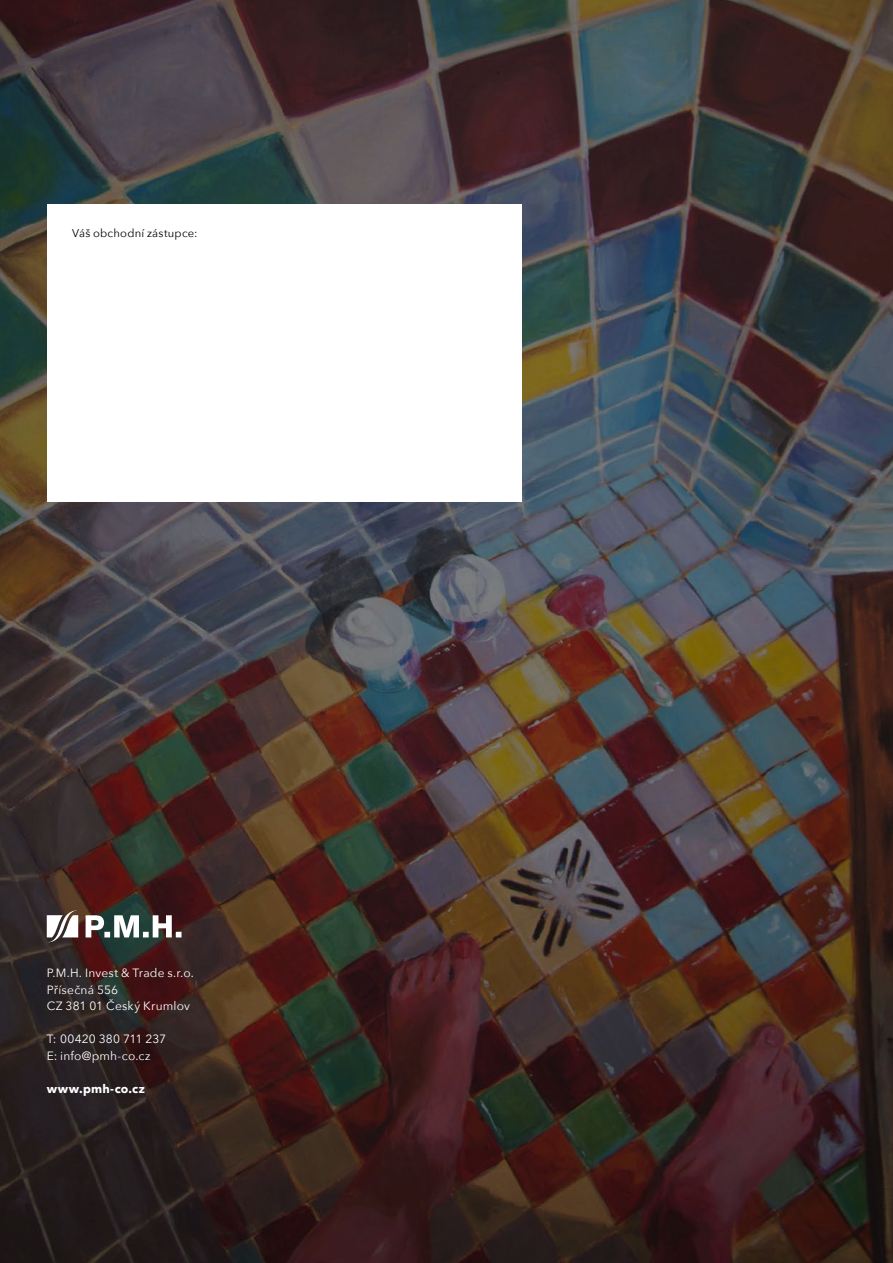
<style>
.page{position:relative;width:893px;height:1263px;background:#fff}
.page>*{position:absolute;margin:0;border:0;box-sizing:border-box;transform-origin:0 0}
.t1{font:12px/16.5px "Avenir Next";letter-spacing:.015em;color:#fff}
.t2{font:700 12px "Avenir Next";letter-spacing:.03em;color:#fff}
.t3{font:11.25px "Avenir Next";letter-spacing:.02em;color:#000}
</style>
<div class="page">
<img style="left:0;top:0;width:893px;height:1263px">
<div style="left:47px;top:204px;width:475px;height:298px;background:#fff"></div>
<svg style="left:86px;top:915px;width:96px;height:22px"></svg>
<svg style="left:47px;top:910px;width:31px;height:33px"></svg>
<p class="t3" style="left:72px;top:223px;width:127px">Váš obchodní zástupce:</p>
<p class="t1" style="left:47px;top:964px;width:148px">P.M.H. Invest &amp; Trade s.r.o.<br>Přísečná 556<br>CZ 381 01 Český Krumlov</p>
<p class="t1" style="left:47px;top:1030px;width:121px">T: 00420 380 711 237<br>E: info@pmh-co.cz</p>
<p class="t2" style="left:47px;top:1078px;width:100px">www.pmh-co.cz</p>
</div>
